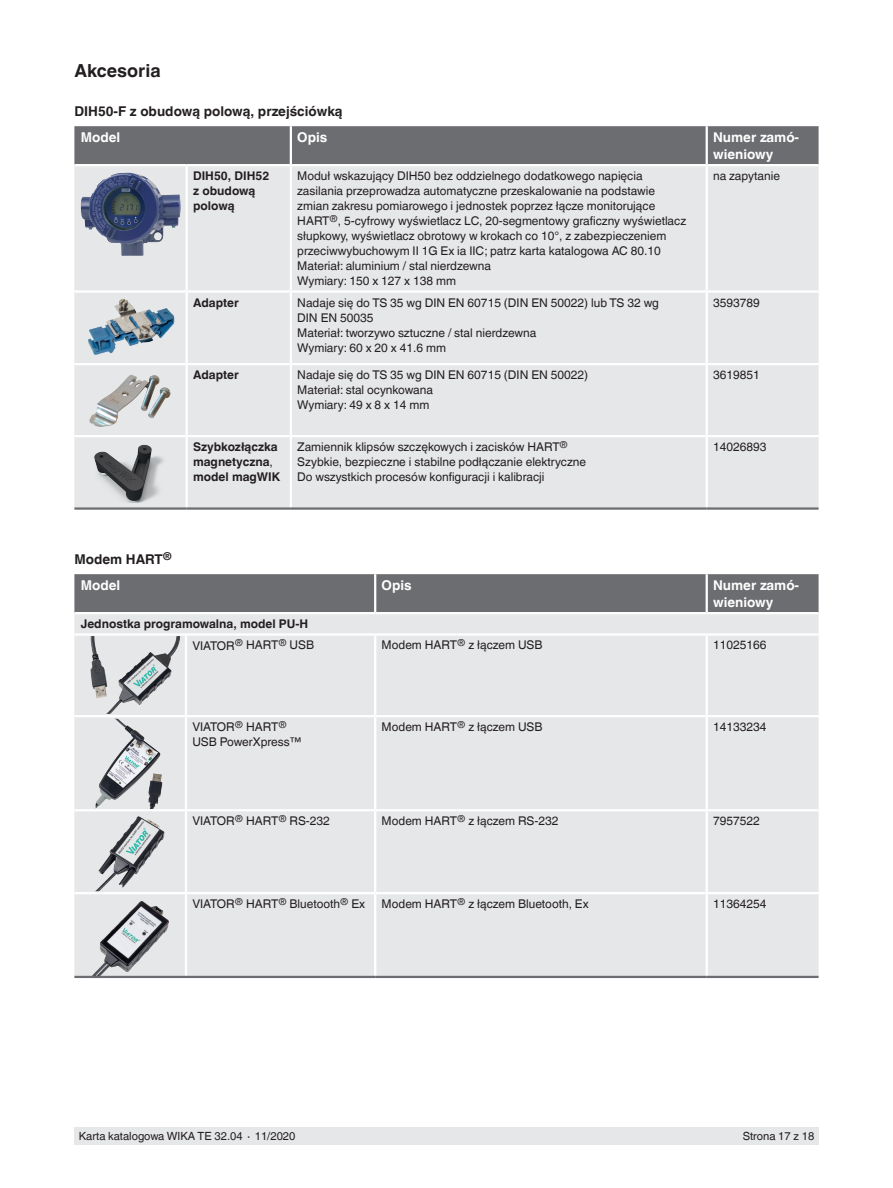
<style>
.page{position:relative;width:893px;height:1188px;background:#fff}
.page>*{position:absolute;margin:0;border:0;box-sizing:border-box;transform-origin:0 0}
.t1{font:700 18px "Helvetica World";color:#231f20}
.t2{font:700 13.5px/26.5px "Helvetica World";color:#231f20}
.t3{font:700 13.5px/16.5px "Helvetica World";color:#fff}
.t4{font:12px/15px "Helvetica World";color:#231f20}
.t5{font:700 12px/15px "Helvetica World";color:#231f20}
.t6{font:11.25px "Helvetica World";color:#231f20}
.s1{font-weight:400}
.s2{color:#fff}
</style>
<div class="page">
<div style="left:74px;top:1128px;width:745px;height:17px;background:#e6e7e9"></div>
<div style="left:74px;top:126px;width:745px;height:38px;background:#6c6d70"></div>
<div style="left:74px;top:166px;width:745px;height:341px;background:#e6e7e9"></div>
<hr style="left:706px;top:126px;width:2px;height:38px;background:#fff">
<hr style="left:290px;top:166px;width:2px;height:124px;background:#fff">
<hr style="left:706px;top:166px;width:2px;height:124px;background:#fff">
<hr style="left:74px;top:290px;width:113px;height:3px;background:#fff">
<hr style="left:187px;top:290px;width:104px;height:3px;background:#fff">
<hr style="left:291px;top:290px;width:416px;height:3px;background:#fff">
<hr style="left:290px;top:293px;width:2px;height:70px;background:#fff">
<hr style="left:707px;top:290px;width:112px;height:3px;background:#fff">
<hr style="left:706px;top:293px;width:2px;height:70px;background:#fff">
<hr style="left:74px;top:363px;width:113px;height:2px;background:#fff">
<hr style="left:187px;top:363px;width:104px;height:2px;background:#fff">
<hr style="left:291px;top:363px;width:416px;height:2px;background:#fff">
<hr style="left:290px;top:365px;width:2px;height:70px;background:#fff">
<hr style="left:707px;top:363px;width:112px;height:2px;background:#fff">
<hr style="left:706px;top:365px;width:2px;height:70px;background:#fff">
<hr style="left:74px;top:435px;width:113px;height:2px;background:#fff">
<hr style="left:187px;top:435px;width:104px;height:2px;background:#fff">
<hr style="left:291px;top:435px;width:416px;height:2px;background:#fff">
<hr style="left:290px;top:437px;width:2px;height:70px;background:#fff">
<hr style="left:707px;top:435px;width:112px;height:2px;background:#fff">
<hr style="left:706px;top:437px;width:2px;height:70px;background:#fff">
<hr style="left:290px;top:126px;width:2px;height:38px;background:#fff">
<hr style="left:186px;top:166px;width:2px;height:124px;background:#fff">
<hr style="left:186px;top:293px;width:2px;height:70px;background:#fff">
<hr style="left:186px;top:365px;width:2px;height:70px;background:#fff">
<hr style="left:186px;top:437px;width:2px;height:70px;background:#fff">
<hr style="left:74px;top:507px;width:113px;height:3px;background:#6c6d70">
<hr style="left:187px;top:507px;width:104px;height:3px;background:#6c6d70">
<hr style="left:291px;top:507px;width:416px;height:3px;background:#6c6d70">
<hr style="left:707px;top:507px;width:112px;height:3px;background:#6c6d70">
<img style="left:96px;top:173px;width:31px;height:15px">
<img style="left:88px;top:298px;width:87px;height:59px">
<img style="left:87px;top:372px;width:87px;height:58px">
<img style="left:93px;top:443px;width:75px;height:60px">
<div style="left:74px;top:574px;width:745px;height:38px;background:#6c6d70"></div>
<div style="left:74px;top:614px;width:745px;height:362px;background:#e6e7e9"></div>
<hr style="left:706px;top:574px;width:2px;height:38px;background:#fff">
<hr style="left:706px;top:636px;width:2px;height:79px;background:#fff">
<hr style="left:375px;top:715px;width:332px;height:2px;background:#fff">
<hr style="left:707px;top:715px;width:112px;height:2px;background:#fff">
<hr style="left:706px;top:717px;width:2px;height:92px;background:#fff">
<hr style="left:375px;top:809px;width:332px;height:2px;background:#fff">
<hr style="left:707px;top:809px;width:112px;height:2px;background:#fff">
<hr style="left:706px;top:811px;width:2px;height:81px;background:#fff">
<hr style="left:375px;top:892px;width:332px;height:2px;background:#fff">
<hr style="left:707px;top:892px;width:112px;height:2px;background:#fff">
<hr style="left:706px;top:894px;width:2px;height:82px;background:#fff">
<hr style="left:185px;top:636px;width:2px;height:79px;background:#fff">
<hr style="left:374px;top:636px;width:2px;height:79px;background:#fff">
<hr style="left:74px;top:715px;width:112px;height:2px;background:#fff">
<hr style="left:186px;top:715px;width:189px;height:2px;background:#fff">
<hr style="left:185px;top:717px;width:2px;height:92px;background:#fff">
<hr style="left:374px;top:717px;width:2px;height:92px;background:#fff">
<hr style="left:185px;top:894px;width:2px;height:82px;background:#fff">
<hr style="left:374px;top:894px;width:2px;height:82px;background:#fff">
<hr style="left:74px;top:809px;width:112px;height:2px;background:#fff">
<hr style="left:186px;top:809px;width:189px;height:2px;background:#fff">
<hr style="left:185px;top:811px;width:2px;height:81px;background:#fff">
<hr style="left:374px;top:811px;width:2px;height:81px;background:#fff">
<hr style="left:74px;top:892px;width:112px;height:2px;background:#fff">
<hr style="left:186px;top:892px;width:189px;height:2px;background:#fff">
<hr style="left:374px;top:574px;width:2px;height:38px;background:#fff">
<hr style="left:74px;top:633px;width:112px;height:3px;background:#fff">
<hr style="left:186px;top:633px;width:189px;height:3px;background:#fff">
<hr style="left:375px;top:633px;width:332px;height:3px;background:#fff">
<hr style="left:707px;top:633px;width:112px;height:3px;background:#fff">
<hr style="left:74px;top:976px;width:112px;height:2px;background:#6c6d70">
<hr style="left:186px;top:976px;width:189px;height:2px;background:#6c6d70">
<hr style="left:375px;top:976px;width:332px;height:2px;background:#6c6d70">
<hr style="left:707px;top:976px;width:112px;height:2px;background:#6c6d70">
<img style="left:96px;top:719px;width:66px;height:89px">
<img style="left:142px;top:772px;width:23px;height:36px">
<img style="left:86px;top:636px;width:94px;height:78px">
<img style="left:95px;top:814px;width:72px;height:77px">
<img style="left:92px;top:898px;width:79px;height:78px">
<h1 class="t1" style="left:74px;top:60px;width:88px">Akcesoria</h1>
<p class="t2" style="left:74px;top:98px;width:270px">DIH50-F z obudową polową, przejściówką</p>
<p class="t3" style="left:81px;top:129px;width:41px">Model</p>
<p class="t3" style="left:297px;top:129px;width:32px">Opis</p>
<p class="t3" style="left:713px;top:129px;width:88px">Numer zamó&shy;wieniowy</p>
<p class="t5" style="left:193px;top:168px;width:78px">DIH50, DIH52 z obudową polową</p>
<p class="t4" style="left:297px;top:168px;width:391px">Moduł wskazujący DIH50 bez oddzielnego dodatkowego napięcia zasilania przeprowadza automatyczne przeskalowanie na podstawie zmian zakresu pomiarowego i jednostek poprzez łącze monitorujące HART<sup>®</sup>, 5-cyfrowy wyświetlacz LC, 20-segmentowy graficzny wyświetlacz słupkowy, wyświetlacz obrotowy w krokach co 10°, z zabezpieczeniem przeciwwybuchowym II 1G Ex ia IIC; patrz karta katalogowa AC 80.10<br>Materiał: aluminium / stal nierdzewna<br>Wymiary: 150 x 127 x 138 mm</p>
<p class="t4" style="left:713px;top:168px;width:68px">na zapytanie</p>
<p class="t5" style="left:193px;top:295px;width:47px">Adapter</p>
<p class="t4" style="left:297px;top:295px;width:363px">Nadaje się do TS 35 wg DIN EN 60715 (DIN EN 50022) lub TS 32 wg DIN EN 50035<br>Materiał: tworzywo sztuczne / stal nierdzewna<br>Wymiary: 60 x 20 x 41.6 mm</p>
<p class="t4" style="left:713px;top:295px;width:48px">3593789</p>
<p class="t5" style="left:193px;top:368px;width:47px">Adapter</p>
<p class="t4" style="left:297px;top:368px;width:292px">Nadaje się do TS 35 wg DIN EN 60715 (DIN EN 50022)<br>Materiał: stal ocynkowana<br>Wymiary: 49 x 8 x 14 mm</p>
<p class="t4" style="left:713px;top:368px;width:48px">3619851</p>
<p class="t5" style="left:193px;top:440px;width:89px">Szybkozłączka magnetyczna<span class="s1">, </span>model magWIK</p>
<p class="t4" style="left:297px;top:440px;width:290px">Zamiennik klipsów szczękowych i zacisków HART<sup>®<br></sup>Szybkie, bezpieczne i stabilne podłączanie elektryczne<br>Do wszystkich procesów konfiguracji i kalibracji</p>
<p class="t4" style="left:713px;top:440px;width:55px">14026893</p>
<p class="t2" style="left:81px;top:546px;width:92px;text-indent:-6px">Modem HART<sup>®<br></sup><span class="s2">Model</span></p>
<p class="t5" style="left:192px;top:613px;width:123px;line-height:21.3px;text-indent:-112px">Jednostka programowalna, model PU-H<br><span class="s1">VIATOR</span><sup>®</sup> <span class="s1">HART</span><sup>®</sup> <span class="s1">USB</span></p>
<p class="t3" style="left:382px;top:577px;width:32px">Opis</p>
<p class="t3" style="left:713px;top:577px;width:88px">Numer zamó&shy;wieniowy</p>
<p class="t4" style="left:382px;top:638px;width:163px">Modem HART<sup>®</sup> z łączem USB</p>
<p class="t4" style="left:713px;top:638px;width:55px">11025166</p>
<p class="t4" style="left:192px;top:720px;width:111px">VIATOR<sup>®</sup> HART<sup>®<br></sup>USB PowerXpress™</p>
<p class="t4" style="left:382px;top:720px;width:163px">Modem HART<sup>®</sup> z łączem USB</p>
<p class="t4" style="left:713px;top:720px;width:55px">14133234</p>
<p class="t4" style="left:192px;top:814px;width:139px">VIATOR<sup>®</sup> HART<sup>®</sup> RS-232</p>
<p class="t4" style="left:382px;top:814px;width:178px">Modem HART<sup>®</sup> z łączem RS-232</p>
<p class="t4" style="left:713px;top:814px;width:48px">7957522</p>
<p class="t4" style="left:192px;top:897px;width:174px">VIATOR<sup>®</sup> HART<sup>®</sup> Bluetooth<sup>®</sup> Ex</p>
<p class="t4" style="left:382px;top:897px;width:209px">Modem HART<sup>®</sup> z łączem Bluetooth, Ex</p>
<p class="t4" style="left:713px;top:897px;width:55px">11364254</p>
<p class="t6" style="left:79px;top:1130px;width:218px">Karta katalogowa WIKA TE 32.04 ∙ 11/2020</p>
<p class="t6" style="left:743px;top:1130px;width:73px">Strona 17 z 18</p>
</div>
